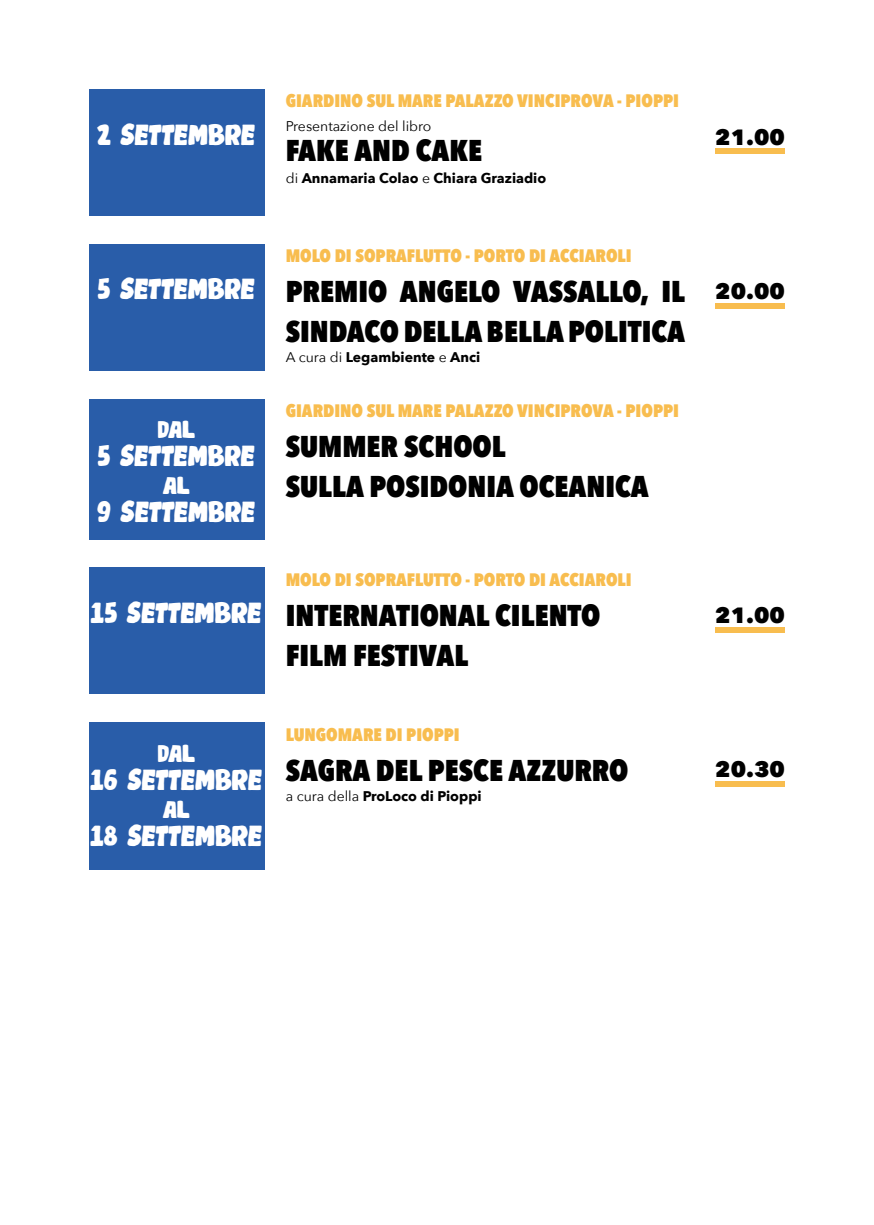
<style>
.page{position:relative;width:874px;height:1225px;background:#fff}
.page>*{position:absolute;margin:0;border:0;box-sizing:border-box;transform-origin:0 0}
.data{font:42px "Paper Works Personal Useonly";color:#fff}
.data-2{font:36px "Paper Works Personal Useonly";color:#fff}
.testo{font:800 30px/40px "Avenir Next Condensed";color:#000}
.t1{font:800 22px "Avenir Next";color:#000}
.testo-2{font:800 18px "Avenir Next Condensed";color:#f8bd4f}
.testo-3{font:700 14px "Avenir Next";color:#000}
.testo-4{font:14px "Avenir Next";color:#000}
.s1{font-weight:400}
</style>
<div class="page">
<div style="left:89px;top:399px;width:175px;height:140px;background:#295da9"></div>
<div style="left:89px;top:244px;width:175px;height:126px;background:#295da9"></div>
<div style="left:714px;top:303px;width:70px;height:5px;background:#f8bd4f"></div>
<div style="left:89px;top:89px;width:175px;height:126px;background:#295da9"></div>
<div style="left:714px;top:148px;width:70px;height:6px;background:#f8bd4f"></div>
<div style="left:89px;top:567px;width:175px;height:127px;background:#295da9"></div>
<div style="left:714px;top:626px;width:70px;height:6px;background:#f8bd4f"></div>
<div style="left:89px;top:722px;width:175px;height:148px;background:#295da9"></div>
<div style="left:714px;top:781px;width:70px;height:5px;background:#f8bd4f"></div>
<p class="data" style="left:97px;top:115px;width:159px">2 settembre</p>
<p class="testo-2" style="left:285px;top:89px;width:394px">GIARDINO SUL MARE PALAZZO VINCIPROVA - PIOPPI</p>
<p class="testo-4" style="left:285px;top:114px;width:147px">Presentazione del libro</p>
<p class="testo" style="left:285px;top:130px;width:198px">FAKE AND CAKE</p>
<p class="testo-3" style="left:285px;top:166px;width:262px"><span class="s1">di</span> Annamaria Colao <span class="s1">e</span> Chiara Graziadio</p>
<p class="data" style="left:98px;top:270px;width:159px">5 settembre</p>
<p class="data-2" style="left:157px;top:413px;width:39px">dal</p>
<p class="data" style="left:98px;top:436px;width:159px">5 settembre</p>
<p class="data-2" style="left:163px;top:469px;width:28px">al</p>
<p class="data" style="left:97px;top:492px;width:159px">9 settembre</p>
<p class="data" style="left:91px;top:594px;width:172px">15 settembre</p>
<p class="testo-2" style="left:285px;top:244px;width:347px">MOLO DI SOPRAFLUTTO - PORTO DI ACCIAROLI</p>
<p class="testo" style="left:285px;top:271px;width:400px">PREMIO ANGELO VASSALLO, IL<br>SINDACO DELLA BELLA POLITICA</p>
<p class="testo-3" style="left:285px;top:345px;width:196px"><span class="s1">A cura di</span> Legambiente <span class="s1">e</span> Anci</p>
<p class="testo-2" style="left:285px;top:399px;width:394px">GIARDINO SUL MARE PALAZZO VINCIPROVA - PIOPPI</p>
<p class="testo" style="left:285px;top:426px;width:221px">SUMMER SCHOOL</p>
<p class="testo" style="left:285px;top:466px;width:364px">SULLA POSIDONIA OCEANICA</p>
<p class="testo-2" style="left:285px;top:568px;width:347px">MOLO DI SOPRAFLUTTO - PORTO DI ACCIAROLI</p>
<p class="testo" style="left:285px;top:595px;width:316px">INTERNATIONAL CILENTO</p>
<p class="testo" style="left:285px;top:635px;width:184px">FILM FESTIVAL</p>
<p class="data-2" style="left:157px;top:736px;width:39px">dal</p>
<p class="data" style="left:90px;top:760px;width:173px">16 settembre</p>
<p class="data-2" style="left:163px;top:792px;width:28px">al</p>
<p class="data" style="left:90px;top:816px;width:173px">18 settembre</p>
<p class="testo-2" style="left:285px;top:723px;width:175px">LUNGOMARE DI PIOPPI</p>
<p class="testo" style="left:285px;top:749px;width:344px">SAGRA DEL PESCE AZZURRO</p>
<p class="testo-3" style="left:285px;top:783px;width:197px"><span class="s1">a cura della</span> ProLoco di Pioppi</p>
<p class="t1" style="left:715px;top:123px;width:71px">21.00</p>
<p class="t1" style="left:715px;top:278px;width:71px">20.00</p>
<p class="t1" style="left:715px;top:602px;width:71px">21.00</p>
<p class="t1" style="left:715px;top:756px;width:71px">20.30</p>
</div>
